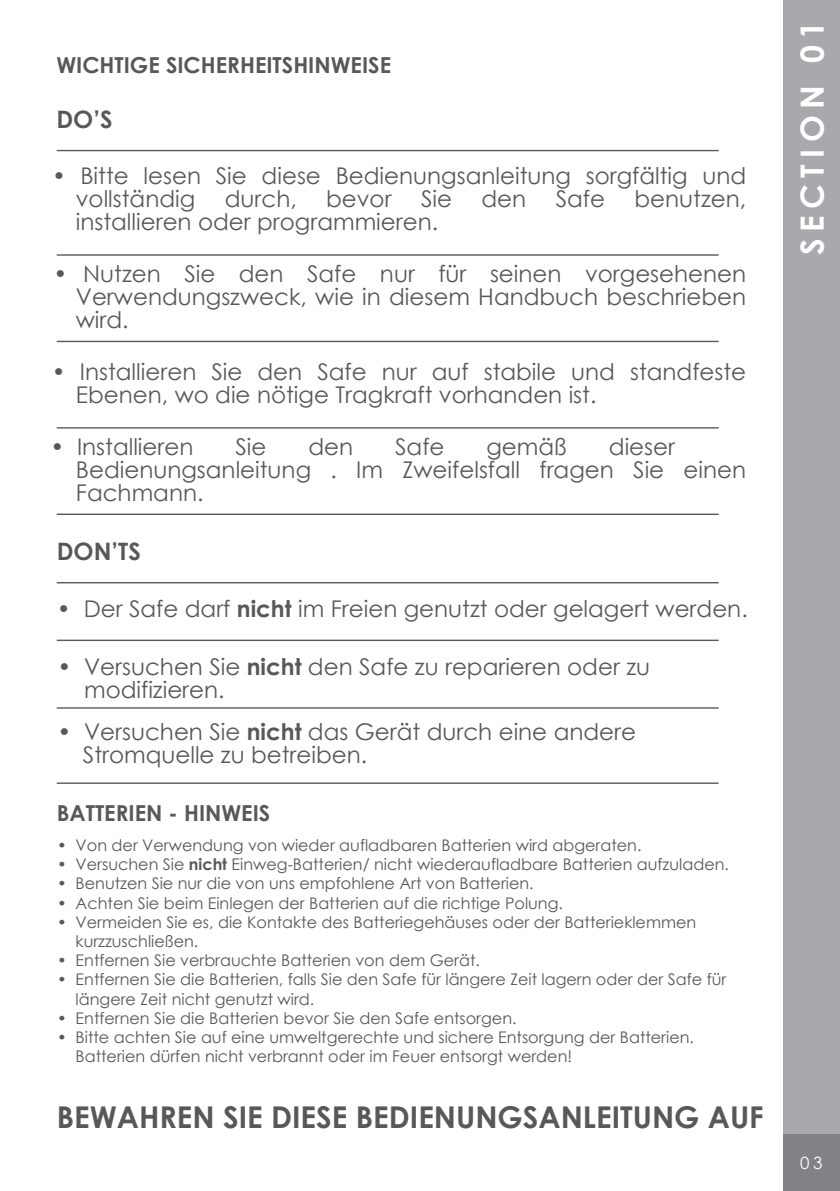
<style>
.page{position:relative;width:840px;height:1191px;background:#fff}
.page>*{position:absolute;margin:0;border:0;box-sizing:border-box;transform-origin:0 0}
.t1{font:700 32px "Century Gothic";letter-spacing:.2em;color:#fff}
.t2{font:700 30px "Century Gothic";color:#57585a}
.t3{font:700 24px "Century Gothic";color:#57585a}
.t4{font:23px/23px "Century Gothic";color:#57585a}
.t5{font:700 22px "Century Gothic";color:#57585a}
.t6{font:17px "Century Gothic";color:#fff}
.t7{font:16px/19.2px "Century Gothic";color:#57585a}
.s1{font-weight:700}
</style>
<div class="page">
<hr style="left:57px;top:150px;width:661px;height:1px;background:#57585a">
<hr style="left:57px;top:254px;width:661px;height:2px;background:#57585a">
<hr style="left:57px;top:341px;width:661px;height:1px;background:#57585a">
<hr style="left:57px;top:427px;width:661px;height:1px;background:#57585a">
<hr style="left:57px;top:513px;width:661px;height:2px;background:#57585a">
<hr style="left:57px;top:582px;width:661px;height:1px;background:#57585a">
<hr style="left:57px;top:639px;width:661px;height:2px;background:#57585a">
<hr style="left:57px;top:707px;width:661px;height:1px;background:#57585a">
<hr style="left:57px;top:782px;width:661px;height:2px;background:#57585a">
<div style="left:782px;top:0;width:57px;height:1191px;background:#a8a9ad"></div>
<div style="left:782px;top:1134px;width:57px;height:57px;background:#808285"></div>
<h3 class="t5" style="left:56px;top:48px;width:336px">WICHTIGE SICHERHEITSHINWEISE</h3>
<h3 class="t3" style="left:56px;top:101px;width:58px">DO’S</h3>
<h3 class="t4" style="left:76px;top:164px;width:671px;text-indent:-24px">• Bitte lesen Sie diese Bedienungsanleitung sorgfältig und vollständig</h3>
<h3 class="t4" style="left:224px;top:187px;width:73px">durch,</h3>
<h3 class="t4" style="left:326px;top:187px;width:67px">bevor</h3>
<h3 class="t4" style="left:421px;top:187px;width:33px">Sie</h3>
<h3 class="t4" style="left:481px;top:187px;width:46px">den</h3>
<h3 class="t4" style="left:555px;top:187px;width:51px">Safe</h3>
<h3 class="t4" style="left:634px;top:187px;width:113px">benutzen,</h3>
<h3 class="t4" style="left:76px;top:210px;width:363px">installieren oder programmieren.</h3>
<h3 class="t4" style="left:76px;top:262px;width:671px;text-align:justify;text-indent:-22px">• Nutzen Sie den Safe nur für seinen vorgesehenen Verwendungszweck, wie in diesem Handbuch beschrieben wird.</h3>
<h3 class="t4" style="left:76px;top:360px;width:671px;text-indent:-24px">• Installieren Sie den Safe nur auf stabile und standfeste<br>Ebenen, wo die nötige Tragkraft vorhanden ist.</h3>
<h3 class="t4" style="left:50px;top:435px;width:144px">• Installieren</h3>
<h3 class="t4" style="left:235px;top:435px;width:33px">Sie</h3>
<h3 class="t4" style="left:308px;top:435px;width:46px">den</h3>
<h3 class="t4" style="left:395px;top:435px;width:51px">Safe</h3>
<h3 class="t4" style="left:486px;top:435px;width:82px">gemäß</h3>
<h3 class="t4" style="left:76px;top:435px;width:671px;text-indent:532px">dieser<br>Bedienungsanleitung . Im Zweifelsfall fragen Sie einen<br>Fachmann.</h3>
<h3 class="t3" style="left:57px;top:533px;width:86px">DON’TS</h3>
<h3 class="t4" style="left:57px;top:596px;width:692px">• Der Safe darf <span class="s1">nicht</span> im Freien genutzt oder gelagert werden.</h3>
<h3 class="t4" style="left:84px;top:654px;width:567px;text-indent:-27px">• Versuchen Sie <span class="s1">nicht</span> den Safe zu reparieren oder zu modifizieren.</h3>
<h3 class="t4" style="left:83px;top:720px;width:554px;text-indent:-25px">• Versuchen Sie <span class="s1">nicht</span> das Gerät durch eine andere<br>Stromquelle zu betreiben.</h3>
<h3 class="t5" style="left:57px;top:796px;width:215px">BATTERIEN - HINWEIS</h3>
<p class="t7" style="left:57px;top:835px;width:585px">• Von der Verwendung von wieder aufladbaren Batterien wird abgeraten.</p>
<p class="t7" style="left:57px;top:854px;width:673px">• Versuchen Sie <span class="s1">nicht</span> Einweg-Batterien/ nicht wiederaufladbare Batterien aufzuladen.</p>
<p class="t7" style="left:57px;top:873px;width:478px">• Benutzen Sie nur die von uns empfohlene Art von Batterien.</p>
<p class="t7" style="left:57px;top:893px;width:507px">• Achten Sie beim Einlegen der Batterien auf die richtige Polung.</p>
<p class="t7" style="left:76px;top:912px;width:621px;text-indent:-19px">• Vermeiden Sie es, die Kontakte des Batteriegehäuses oder der Batterieklemmen kurzzuschließen.</p>
<p class="t7" style="left:57px;top:950px;width:424px">• Entfernen Sie verbrauchte Batterien von dem Gerät.</p>
<p class="t7" style="left:76px;top:969px;width:651px;text-indent:-19px">• Entfernen Sie die Batterien, falls Sie den Safe für längere Zeit lagern oder der Safe für längere Zeit nicht genutzt wird.</p>
<p class="t7" style="left:57px;top:1008px;width:461px">• Entfernen Sie die Batterien bevor Sie den Safe entsorgen.</p>
<p class="t7" style="left:76px;top:1027px;width:619px;text-indent:-19px">• Bitte achten Sie auf eine umweltgerechte und sichere Entsorgung der Batterien.<br>Batterien dürfen nicht verbrannt oder im Feuer entsorgt werden!</p>
<h2 class="t2" style="left:57px;top:1094px;width:708px">BEWAHREN SIE DIESE BEDIENUNGSANLEITUNG AUF</h2>
<h1 class="t1" style="left:787px;top:255px;width:235px;rotate:-90deg">SECTION 01</h1>
<p class="t6" style="left:799px;top:1151px;width:24px">03</p>
</div>
